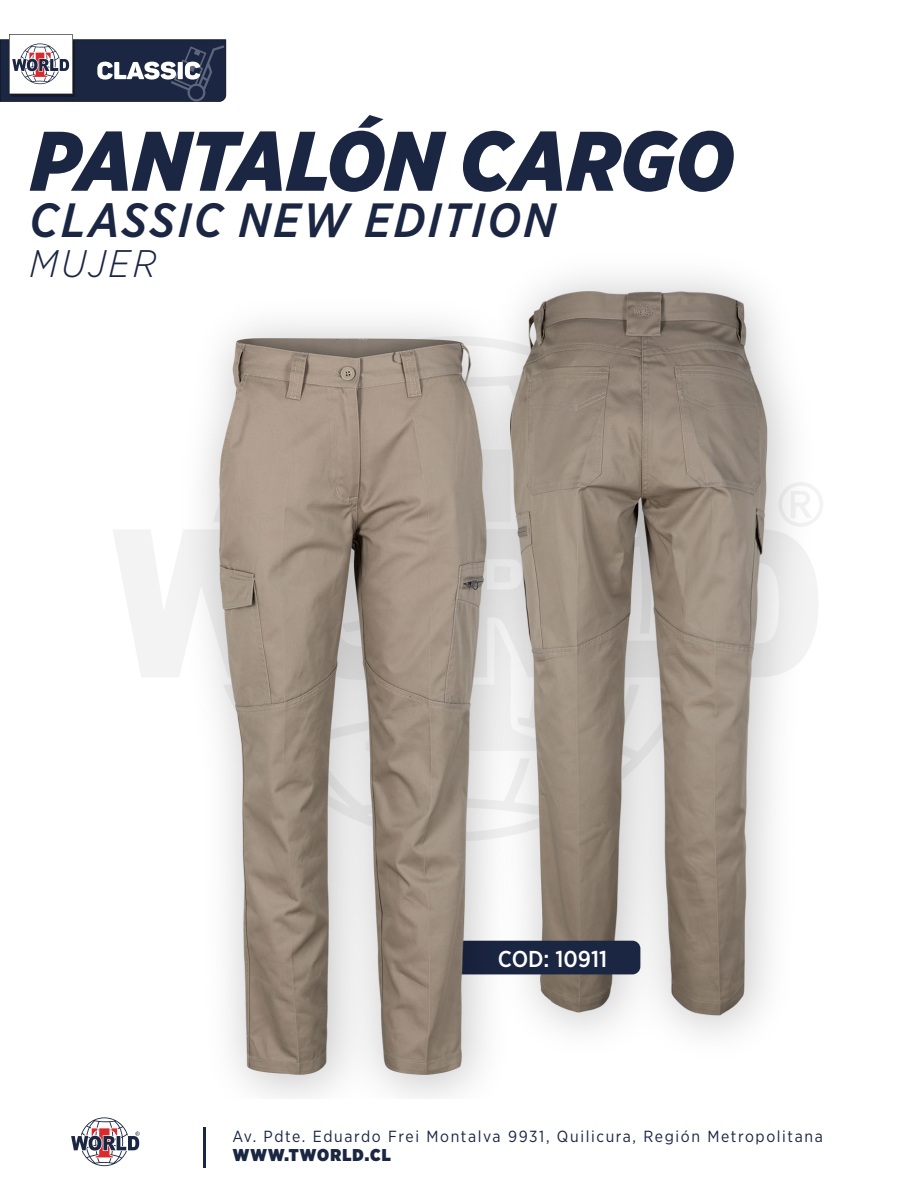
<style>
.page{position:relative;width:918px;height:1188px;background:#fff}
.page>*{position:absolute;margin:0;border:0;box-sizing:border-box;transform-origin:0 0}
.t1{font:italic 900 84.3px "Gotham Narrow";color:#1b2643}
.t2{font:italic 500 48px "Gotham Narrow";letter-spacing:.05em;color:#1b2643}
.t3{font:italic 300 38.4px "Gotham Narrow";letter-spacing:.075em;color:#1b2643}
.t4{font:500 22.95px "Gotham Narrow";color:#fff}
.t5{font:900 17.1px "Gotham Narrow";letter-spacing:.07em;color:#1b2643}
.t6{font:16.05px "Gotham Narrow";letter-spacing:.1em;color:#1b2643}
</style>
<div class="page">
<img style="left:556px;top:286px;width:221px;height:738px">
<div style="left:409px;top:941px;width:231px;height:33px;background:#1b2643;border-radius:8px"></div>
<img style="left:160px;top:279px;width:396px;height:819px">
<img style="left:210px;top:330px;width:289px;height:751px">
<hr style="left:203px;top:1128px;width:2px;height:40px;background:#1b2643">
<svg style="left:71px;top:1117px;width:69px;height:49px"></svg>
<svg style="left:0;top:34px;width:226px;height:68px"></svg>
<h1 class="t1" style="left:31px;top:105px;width:704px">PANTALÓN CARGO</h1>
<h2 class="t2" style="left:30px;top:190px;width:528px">CLASSIC NEW EDITION</h2>
<h3 class="t3" style="left:30px;top:240px;width:128px">MUJER</h3>
<h3 class="t4" style="left:498px;top:944px;width:111px">COD: 10911</h3>
<p class="t6" style="left:232px;top:1126px;width:592px">Av. Pdte. Eduardo Frei Montalva 9931, Quilicura, Región Metropolitana</p>
<p class="t5" style="left:233px;top:1143px;width:160px">WWW.TWORLD.CL</p>
</div>
